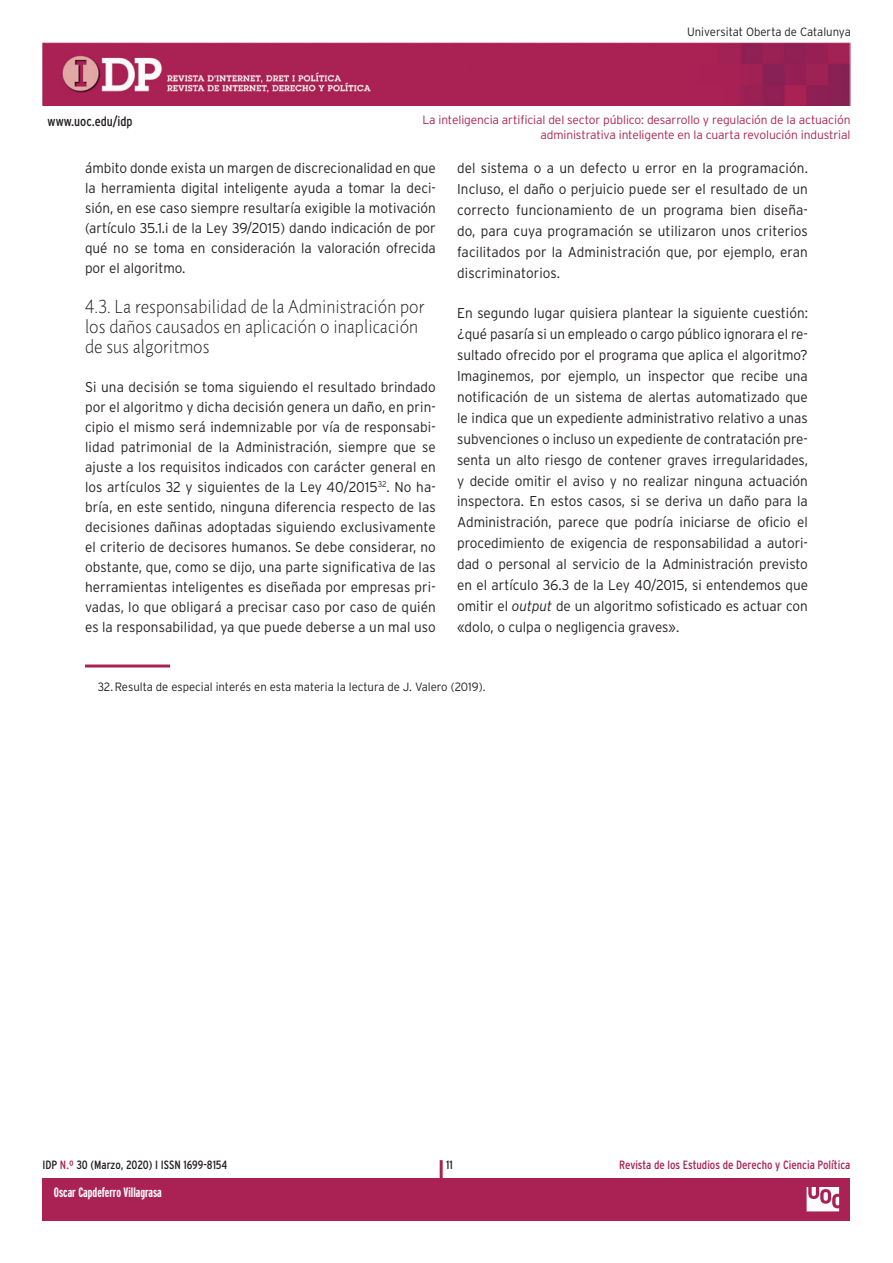
<style>
.page{position:relative;width:893px;height:1263px;background:#fff}
.page>*{position:absolute;margin:0;border:0;box-sizing:border-box;transform-origin:0 0}
.t1{font:300 18px/20px "Pragma ND";color:#231f20;scale:.95 1}
.t2{font:300 14.25px/21px "Interstate";color:#231f20;text-align:justify;scale:.95 1}
.t3{font:700 extra-condensed 13.5px "Interstate";color:#fff}
.t4{font:condensed 13.5px "Interstate";color:#231f20}
.t5{font:300 12px/14.4px "Interstate";letter-spacing:-.01em;color:#aa2254;text-align:right}
.t6{font:300 12px "Interstate";color:#231f20;scale:.95 1}
.t7{font:condensed 12px "Interstate";color:#aa2254}
.t8{font:condensed 12px "Interstate";color:#231f20}
.t9{font:700 extra-condensed 12px "Interstate";color:#fff}
.s1{font-style:italic}
.s2{color:#aa2254}
</style>
<div class="page">
<div style="left:43px;top:1178px;width:807px;height:42px;background:#aa2254"></div>
<hr style="left:440px;top:1160px;width:3px;height:44px;background:#aa2254">
<img style="left:43px;top:43px;width:807px;height:63px">
<svg style="left:806px;top:1187px;width:34px;height:25px"></svg>
<hr style="left:85px;top:664px;width:85px;height:3px;background:#aa2254">
<p class="t4" style="left:48px;top:113px;width:87px">www.uoc.edu/idp</p>
<p class="t6" style="left:687px;top:25px;width:174px">Universitat Oberta de Catalunya</p>
<p class="t5" style="left:422px;top:113px;width:430px">La inteligencia artificial del sector público: desarrollo y regulación de la actuación administrativa inteligente en la cuarta revolución industrial</p>
<p class="t2" style="left:85px;top:158px;width:371px;line-height:20px">ámbito donde exista un margen de discrecionalidad en que la herramienta digital inteligente ayuda a tomar la deci&shy;sión, en ese caso siempre resultaría exigible la motivación (artículo 35.1.i de la Ley 39/2015) dando indicación de por qué no se toma en consideración la valoración ofrecida por el algoritmo.</p>
<p class="t1" style="left:85px;top:296px;width:359px">4.3. La responsabilidad de la Administración por los daños causados en aplicación o inaplicación de sus algoritmos</p>
<p class="t2" style="left:85px;top:377px;width:371px;line-height:20px">Si una decisión se toma siguiendo el resultado brindado por el algoritmo y dicha decisión genera un daño, en prin&shy;cipio el mismo será indemnizable por vía de responsabi&shy;lidad patrimonial de la Administración, siempre que se ajuste a los requisitos indicados con carácter general en los artículos 32 y siguientes de la Ley 40/2015<sup>32</sup>. No ha&shy;bría, en este sentido, ninguna diferencia respecto de las decisiones dañinas adoptadas siguiendo exclusivamente el criterio de decisores humanos. Se debe considerar, no obstante, que, como se dijo, una parte significativa de las herramientas inteligentes es diseñada por empresas pri&shy;vadas, lo que obligará a precisar caso por caso de quién es la responsabilidad, ya que puede deberse a un mal uso</p>
<p class="t2" style="left:457px;top:157px;width:371px">del sistema o a un defecto u error en la programación.<br>Incluso, el daño o perjuicio puede ser el resultado de un correcto funcionamiento de un programa bien diseña&shy;do, para cuya programación se utilizaron unos criterios facilitados por la Administración que, por ejemplo, eran discriminatorios.</p>
<p class="t2" style="left:457px;top:302px;width:371px">En segundo lugar quisiera plantear la siguiente cuestión: ¿qué pasaría si un empleado o cargo público ignorara el re&shy;sultado ofrecido por el programa que aplica el algoritmo?<br>Imaginemos, por ejemplo, un inspector que recibe una notificación de un sistema de alertas automatizado que le indica que un expediente administrativo relativo a unas subvenciones o incluso un expediente de contratación pre&shy;senta un alto riesgo de contener graves irregularidades, y decide omitir el aviso y no realizar ninguna actuación inspectora. En estos casos, si se deriva un daño para la Administración, parece que podría iniciarse de oficio el procedimiento de exigencia de responsabilidad a autori&shy;dad o personal al servicio de la Administración previsto en el artículo 36.3 de la Ley 40/2015, si entendemos que omitir el <span class="s1">output</span> de un algoritmo sofisticado es actuar con «dolo, o culpa o negligencia graves».</p>
<p class="t6" style="left:98px;top:680px;width:410px">32.Resulta de especial interés en esta materia la lectura de J. Valero (2019).</p>
<p class="t8" style="left:43px;top:1158px;width:186px">IDP <span class="s2">N.º</span> 30 (Marzo, 2020) I ISSN 1699-8154</p>
<p class="t8" style="left:446px;top:1158px;width:8px">11</p>
<p class="t7" style="left:619px;top:1158px;width:233px">Revista de los Estudios de Derecho y Ciencia Política</p>
<p class="t9" style="left:59px;top:1185px;width:31px">Eloi Puig</p>
<p class="t3" style="left:54px;top:1185px;width:110px">Oscar Capdeferro Villagrasa</p>
</div>
